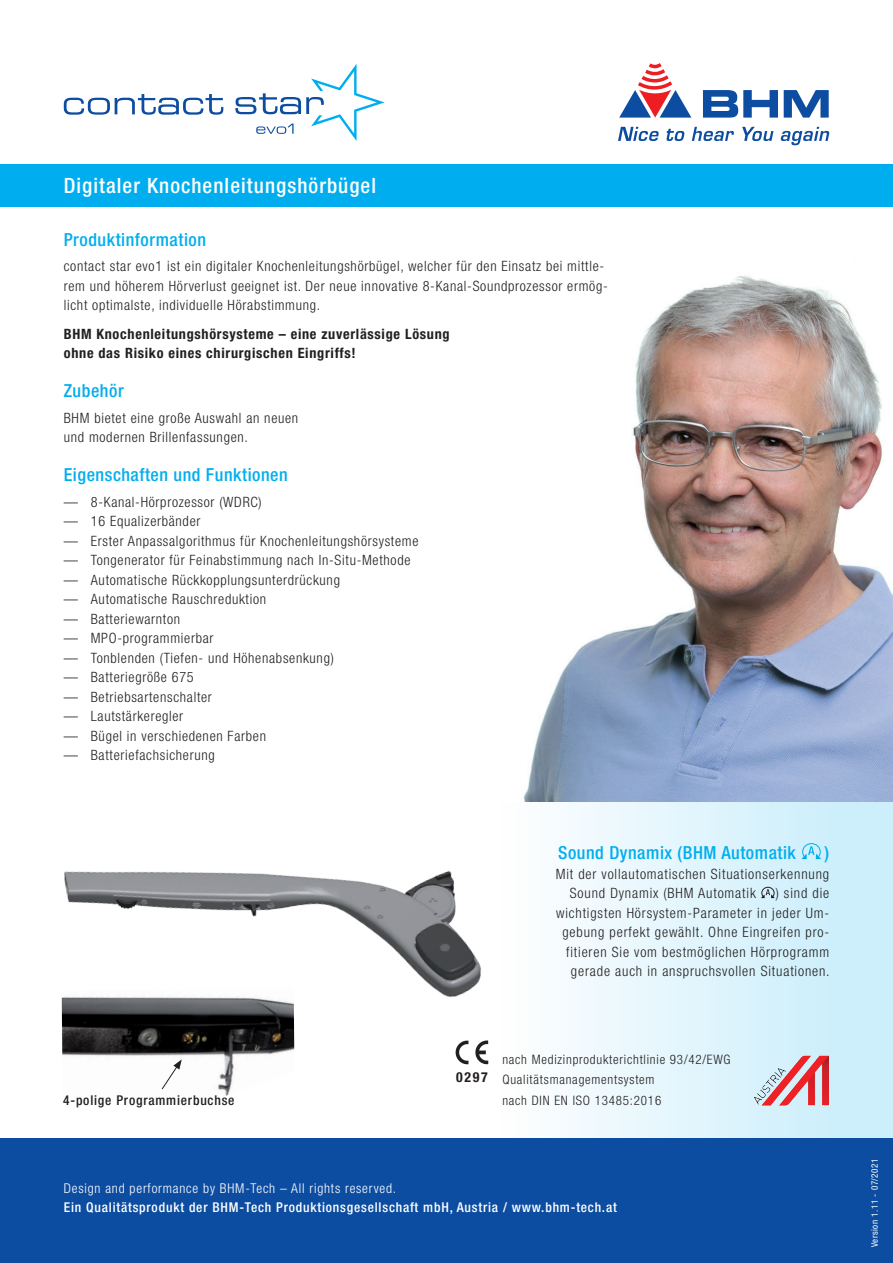
<style>
.page{position:relative;width:893px;height:1263px;background:#fff}
.page>*{position:absolute;margin:0;border:0;box-sizing:border-box;transform-origin:0 0}
.t1{font:500 condensed 21px "Helvetica Neue LT Pro";letter-spacing:.05em;color:#fff}
.t2{font:500 condensed 18px "Helvetica Neue LT Pro";letter-spacing:.03em;color:#00aeef}
.t3{font:300 condensed 14.25px/19.5px "Helvetica Neue LT Pro";letter-spacing:.05em;color:#231f20}
.t4{font:700 condensed 14.25px/19.5px "Helvetica Neue LT Pro";letter-spacing:.05em;color:#231f20}
.t5{font:700 condensed 13.8px "Helvetica Neue LT Pro";color:#231f20}
.t6{font:500 condensed 13.5px "Helvetica Neue LT Pro";letter-spacing:.06em;color:#fff}
.t7{font:300 condensed 13.5px "Helvetica Neue LT Pro";letter-spacing:.06em;color:#fff}
.t8{font:500 condensed 13.5px "Helvetica Neue LT Pro";letter-spacing:.06em;color:#231f20}
.t9{font:300 condensed 13.05px/20.4px "Helvetica Neue LT Pro";letter-spacing:.06em;color:#231f20}
.t10{font:condensed 9px "Helvetica Neue LT Pro";letter-spacing:.06em;color:#fff}
</style>
<div class="page">
<div style="left:381px;top:649px;width:512px;height:491px;background:linear-gradient(to right,#fff,#c9edfa)"></div>
<img style="left:442px;top:276px;width:451px;height:525px">
<div style="left:0;top:1138px;width:893px;height:125px;background:#0d4da1"></div>
<svg style="left:703px;top:90px;width:75px;height:28px"></svg>
<svg style="left:784px;top:90px;width:45px;height:28px"></svg>
<svg style="left:619px;top:63px;width:72px;height:55px"></svg>
<svg style="left:618px;top:127px;width:41px;height:14px"></svg>
<svg style="left:666px;top:129px;width:19px;height:12px"></svg>
<svg style="left:692px;top:127px;width:42px;height:14px"></svg>
<svg style="left:742px;top:127px;width:31px;height:14px"></svg>
<svg style="left:780px;top:127px;width:49px;height:18px"></svg>
<div style="left:0;top:164px;width:893px;height:43px;background:#00aeef"></div>
<svg style="left:235px;top:64px;width:150px;height:77px"></svg>
<svg style="left:64px;top:94px;width:159px;height:21px"></svg>
<img style="left:217px;top:1059px;width:17px;height:37px">
<img style="left:754px;top:1054px;width:75px;height:53px">
<svg style="left:161px;top:1059px;width:21px;height:31px"></svg>
<img style="left:455px;top:1059px;width:34px;height:6px">
<img style="left:61px;top:801px;width:428px;height:258px">
<svg style="left:801px;top:843px;width:20px;height:16px"></svg>
<svg style="left:761px;top:887px;width:14px;height:11px"></svg>
<h1 class="t1" style="left:64px;top:173px;width:314px">Digitaler Knochenleitungshörbügel</h1>
<p class="t2" style="left:64px;top:229px;width:144px">Produktinformation</p>
<p class="t3" style="left:64px;top:256px;width:545px">contact star evo1 ist ein digitaler Knochenleitungshörbügel, welcher für den Einsatz bei mittle&shy;rem und höherem Hörverlust geeignet ist. Der neue innovative 8-Kanal-Soundprozessor ermög&shy;licht optimalste, individuelle Hörabstimmung.</p>
<p class="t4" style="left:64px;top:324px;width:387px">BHM Knochenleitungshörsysteme – eine zuverlässige Lösung ohne das Risiko eines chirurgischen Eingriffs!</p>
<p class="t2" style="left:64px;top:380px;width:61px">Zubehör</p>
<p class="t3" style="left:64px;top:408px;width:236px">BHM bietet eine große Auswahl an neuen und modernen Brillenfassungen.</p>
<p class="t2" style="left:64px;top:464px;width:226px">Eigenschaften und Funktionen</p>
<p class="t3" style="left:64px;top:492px;width:199px">— 8-Kanal-Hörprozessor (WDRC)</p>
<p class="t3" style="left:64px;top:511px;width:138px">— 16 Equalizerbänder</p>
<p class="t3" style="left:64px;top:531px;width:356px">— Erster Anpassalgorithmus für Knochenleitungshörsysteme</p>
<p class="t3" style="left:64px;top:550px;width:348px">— Tongenerator für Feinabstimmung nach In-Situ-Methode</p>
<p class="t3" style="left:64px;top:570px;width:278px">— Automatische Rückkopplungsunterdrückung</p>
<p class="t3" style="left:64px;top:589px;width:204px">— Automatische Rauschreduktion</p>
<p class="t3" style="left:64px;top:609px;width:118px">— Batteriewarnton</p>
<p class="t3" style="left:64px;top:628px;width:151px">— MPO-programmierbar</p>
<p class="t3" style="left:64px;top:648px;width:272px">— Tonblenden (Tiefen- und Höhenabsenkung)</p>
<p class="t3" style="left:64px;top:667px;width:132px">— Batteriegröße 675</p>
<p class="t3" style="left:64px;top:687px;width:150px">— Betriebsartenschalter</p>
<p class="t3" style="left:64px;top:706px;width:121px">— Lautstärkeregler</p>
<p class="t3" style="left:64px;top:726px;width:204px">— Bügel in verschiedenen Farben</p>
<p class="t3" style="left:64px;top:745px;width:153px">— Batteriefachsicherung</p>
<p class="t8" style="left:63px;top:1092px;width:173px">4-polige Programmierbuchse</p>
<p class="t2" style="left:558px;top:842px;width:239px">Sound Dynamix (BHM Automatik</p>
<p class="t2" style="left:824px;top:842px;width:6px">)</p>
<p class="t3" style="left:570px;top:864px;width:261px;text-indent:-14px">Mit der vollautomatischen Situationserkennung<br>Sound Dynamix (BHM Automatik</p>
<p class="t3" style="left:556px;top:883px;width:275px;text-align:right">) sind die<br>wichtigsten Hörsystem-Parameter in jeder Um&shy;gebung perfekt gewählt. Ohne Eingreifen pro&shy;fitieren Sie vom bestmöglichen Hörprogramm gerade auch in anspruchsvollen Situationen.</p>
<p class="t5" style="left:456px;top:1068px;width:33px">0297</p>
<p class="t9" style="left:502px;top:1049px;width:230px">nach Medizinprodukterichtlinie 93/42/EWG<br>Qualitätsmanagementsystem<br>nach DIN EN ISO 13485:2016</p>
<p class="t7" style="left:64px;top:1180px;width:334px">Design and performance by BHM-Tech – All rights reserved.</p>
<p class="t6" style="left:64px;top:1199px;width:555px">Ein Qualitätsprodukt der BHM-Tech Produktionsgesellschaft mbH, Austria / www.bhm-tech.at</p>
<p class="t10" style="left:869px;top:1247px;width:90px;rotate:-90deg">Version 1.11 - 07/2021</p>
</div>
